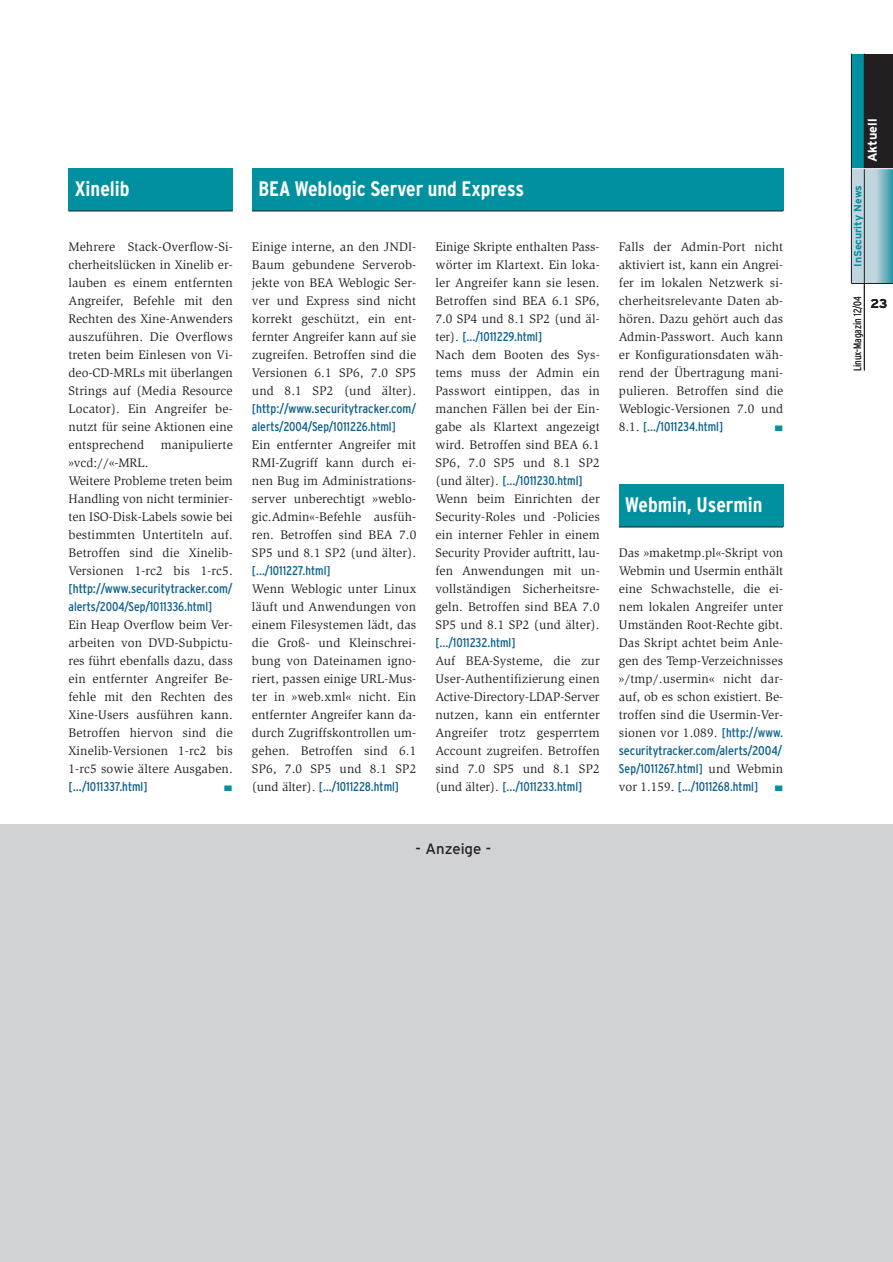
<style>
.page{position:relative;width:893px;height:1262px;background:#fff}
.page>*{position:absolute;margin:0;border:0;box-sizing:border-box;transform-origin:0 0}
.t1{font:700 condensed 21px "Interstate";color:#fff}
.t2{font:15px "Interstate";color:#231f20}
.t3{font:12.75px/18px "Slimbach";letter-spacing:.01em;color:#231f20;text-align:justify}
.t4{font:condensed 12.75px/18px "Interstate";color:#0f618e;scale:1.04 1}
.t5{font:condensed 12.75px "Interstate";color:#0f618e}
.t6{font:700 12.75px "Interstate";color:#fff}
.t7{font:700 12.75px "Interstate";color:#231f20}
.t8{font:300 condensed 10.5px "Interstate";color:#231f20}
.t9{font:700 10.5px "Interstate";color:#00909f}
.t10{font:7.8px "Zapf Dingbats";color:#00909f;scale:1.33 1}
.s1{font-family:"Slimbach";font-stretch:normal;color:#231f20}
.s2{font-family:"Interstate";font-stretch:condensed;color:#0f618e}
</style>
<div class="page">
<div style="left:252px;top:169px;width:531px;height:42px;background:#00909f"></div>
<hr style="left:252px;top:211px;width:531px;height:1px;background:#231f20">
<div style="left:0;top:823px;width:892px;height:438px;background:#d1d2d4"></div>
<div style="left:68px;top:169px;width:165px;height:42px;background:#00909f"></div>
<hr style="left:68px;top:211px;width:165px;height:1px;background:#231f20">
<div style="left:619px;top:484px;width:164px;height:43px;background:#00909f"></div>
<hr style="left:619px;top:527px;width:164px;height:1px;background:#231f20">
<div style="left:851px;top:54px;width:41px;height:229px;background:#00909f"></div>
<div style="left:864px;top:54px;width:28px;height:115px;background:#231f20"></div>
<div style="left:851px;top:169px;width:25px;height:114px;background:#c0d5de"></div>
<svg style="left:876px;top:169px;width:16px;height:114px;background:#79b5c2"></svg>
<hr style="left:864px;top:54px;width:1px;height:317px;background:#231f20">
<hr style="left:851px;top:283px;width:41px;height:1px;background:#231f20">
<hr style="left:851px;top:168px;width:41px;height:1px;background:#fff">
<hr style="left:851px;top:54px;width:1px;height:229px;background:#231f20">
<h1 class="t1" style="left:75px;top:181px;width:56px">Xinelib</h1>
<p class="t3" style="left:68px;top:238px;width:166px">Mehrere Stack-Overflow-Si&shy;cherheitslücken in Xinelib er&shy;lauben es einem entfernten Angreifer, Befehle mit den Rechten des Xine-Anwenders auszuführen. Die Overflows treten beim Einlesen von Vi&shy;deo-CD-MRLs mit überlangen Strings auf (Media Resource Locator). Ein Angreifer be&shy;nutzt für seine Aktionen eine entsprechend</p>
<p class="t3" style="left:161px;top:436px;width:73px">manipulierte</p>
<p class="t3" style="left:68px;top:454px;width:166px;text-align:left">»vcd://«-MRL.<br>Weitere Probleme treten beim<br>Handling von nicht terminier&shy;ten ISO-Disk-Labels sowie bei bestimmten Untertiteln auf.<br>Betroffen sind die Xinelib-<br>Versionen 1-rc2 bis 1-rc5.</p>
<p class="t4" style="left:68px;top:580px;width:159px">[http://www.securitytracker.com/ alerts/2004/Sep/1011336.html]</p>
<p class="t3" style="left:68px;top:616px;width:166px">Ein Heap Overflow beim Ver&shy;arbeiten von DVD-Subpictu&shy;res führt ebenfalls dazu, dass ein entfernter Angreifer Be&shy;fehle mit den Rechten des Xine-Users ausführen kann.<br>Betroffen hiervon sind die Xinelib-Versionen 1-rc2 bis 1-rc5 sowie ältere Ausgaben.</p>
<p class="t4" style="left:68px;top:778px;width:77px">[.../1011337.html]</p>
<p class="t10" style="left:224px;top:783px;width:8px">■</p>
<h1 class="t1" style="left:258px;top:181px;width:267px">BEA Weblogic Server und Express</h1>
<p class="t3" style="left:252px;top:238px;width:166px">Einige interne, an den JNDI-Baum gebundene Serverob&shy;jekte von BEA Weblogic Ser&shy;ver und Express sind nicht korrekt geschützt, ein ent&shy;fernter Angreifer kann auf sie zugreifen. Betroffen sind die Versionen 6.1 SP6, 7.0 SP5 und 8.1 SP2 (und älter).</p>
<p class="t4" style="left:252px;top:400px;width:159px">[http://www.securitytracker.com/ alerts/2004/Sep/1011226.html]</p>
<p class="t3" style="left:252px;top:436px;width:166px">Ein entfernter Angreifer mit RMI-Zugriff kann durch ei&shy;nen Bug im Administrations&shy;server unberechtigt »weblo&shy;gic.Admin«-Befehle ausfüh&shy;ren. Betroffen sind BEA 7.0<br>SP5 und 8.1 SP2 (und älter).</p>
<p class="t5" style="left:252px;top:565px;width:80px">[.../1011227.html]</p>
<p class="t3" style="left:252px;top:580px;width:166px">Wenn Weblogic unter Linux läuft und Anwendungen von einem Filesystemen lädt, das die Groß- und Kleinschrei&shy;bung von Dateinamen igno&shy;riert, passen einige URL-Mus&shy;ter in »web.xml« nicht. Ein entfernter Angreifer kann da&shy;durch Zugriffskontrollen um&shy;gehen. Betroffen sind 6.1<br>SP6, 7.0 SP5 und 8.1 SP2</p>
<p class="t5" style="left:252px;top:781px;width:149px"><span class="s1">(und älter).</span> [.../1011228.html]</p>
<p class="t3" style="left:435px;top:238px;width:166px">Einige Skripte enthalten Pass&shy;wörter im Klartext. Ein loka&shy;ler Angreifer kann sie lesen.<br>Betroffen sind BEA 6.1 SP6, 7.0 SP4 und 8.1 SP2 (und äl-</p>
<p class="t5" style="left:435px;top:331px;width:108px"><span class="s1">ter).</span> [.../1011229.html]</p>
<p class="t3" style="left:435px;top:346px;width:166px">Nach dem Booten des Sys&shy;tems muss der Admin ein Passwort eintippen, das in manchen Fällen bei der Ein&shy;gabe als Klartext angezeigt wird. Betroffen sind BEA 6.1<br>SP6, 7.0 SP5 und 8.1 SP2</p>
<p class="t5" style="left:435px;top:475px;width:149px"><span class="s1">(und älter).</span> [.../1011230.html]</p>
<p class="t3" style="left:435px;top:490px;width:166px">Wenn beim Einrichten der Security-Roles und -Policies ein interner Fehler in einem Security Provider auftritt, lau&shy;fen Anwendungen mit un&shy;vollständigen Sicherheitsre&shy;geln. Betroffen sind BEA 7.0<br>SP5 und 8.1 SP2 (und älter).</p>
<p class="t5" style="left:435px;top:637px;width:82px">[.../1011232.html]</p>
<p class="t3" style="left:435px;top:652px;width:166px">Auf BEA-Systeme, die zur User-Authentifizierung einen Active-Directory-LDAP-Server nutzen, kann ein entfernter Angreifer trotz gesperrtem Account zugreifen. Betroffen sind 7.0 SP5 und 8.1 SP2</p>
<p class="t5" style="left:435px;top:781px;width:148px"><span class="s1">(und älter).</span> [.../1011233.html]</p>
<p class="t3" style="left:619px;top:238px;width:166px">Falls der Admin-Port nicht aktiviert ist, kann ein Angrei&shy;fer im lokalen Netzwerk si&shy;cherheitsrelevante Daten ab&shy;hören. Dazu gehört auch das Admin-Passwort. Auch kann er Konfigurationsdaten wäh&shy;rend der Übertragung mani&shy;pulieren. Betroffen sind die Weblogic-Versionen 7.0 und</p>
<p class="t5" style="left:619px;top:421px;width:106px"><span class="s1">8.1.</span> [.../1011234.html]</p>
<p class="t10" style="left:774px;top:423px;width:8px">■</p>
<h1 class="t1" style="left:625px;top:497px;width:139px">Webmin, Usermin</h1>
<p class="t3" style="left:619px;top:544px;width:166px">Das »maketmp.pl«-Skript von Webmin und Usermin enthält eine Schwachstelle, die ei&shy;nem lokalen Angreifer unter Umständen Root-Rechte gibt.<br>Das Skript achtet beim Anle&shy;gen des Temp-Verzeichnisses »/tmp/.usermin« nicht dar&shy;auf, ob es schon existiert. Be&shy;troffen sind die Usermin-Ver&shy;sionen vor 1.089. <span class="s2">[http://www.</span></p>
<p class="t4" style="left:619px;top:742px;width:159px;text-align:justify">securitytracker.com/alerts/2004/ Sep/1011267.html] <span class="s1">und Webmin vor 1.159.</span> [.../1011268.html]</p>
<p class="t10" style="left:774px;top:783px;width:8px">■</p>
<p class="t2" style="left:415px;top:842px;width:77px">- Anzeige -</p>
<p class="t6" style="left:867px;top:162px;width:45px;rotate:-90deg">Aktuell</p>
<p class="t9" style="left:853px;top:267px;width:83px;rotate:-90deg">InSecurity News</p>
<p class="t8" style="left:853px;top:371px;width:76px;rotate:-90deg">Linux-Magazin 12/04</p>
<p class="t7" style="left:870px;top:299px;width:18px">23</p>
</div>
